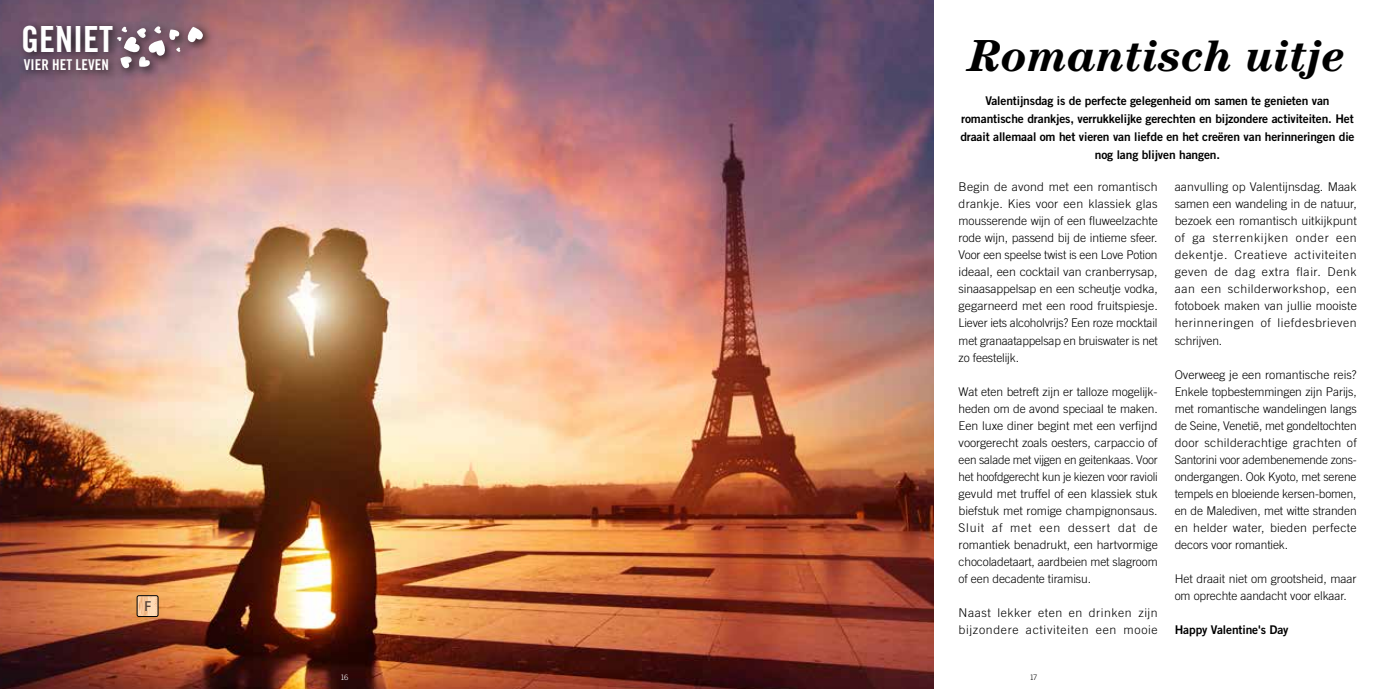
<style>
.page{position:relative;width:1378px;height:689px;background:#fff}
.page>*{position:absolute;margin:0;border:0;box-sizing:border-box;transform-origin:0 0}
.t1{font:italic 700 45px "Century Std";color:#000}
.t2{font:36px "Trade Gothic LT Std Bd Cn 20";color:#fff}
.t3{font:15px "Trade Gothic LT Std Bd Cn 20";color:#fff}
.t4{font:300 12px/17px "Trade Gothic LT Std";letter-spacing:-.01em;color:#000;text-align:justify}
.t5{font:12px/18px "Trade Gothic LT Std Bd 2";letter-spacing:-.01em;color:#000;text-align:center}
.t6{font:300 12px/17px "Trade Gothic LT Std";letter-spacing:.05em;color:#000}
.t7{font:300 7.5px "Trade Gothic LT Std";color:#000}
.t8{font:300 7.5px "Trade Gothic LT Std";color:#fff}
</style>
<div class="page">
<img style="left:0;top:0;width:689px;height:689px">
<div style="left:19px;top:53px;width:101px;height:29px;background:#000;opacity:.75"></div>
<div style="left:17px;top:19px;width:107px;height:45px;background:#000;opacity:.75"></div>
<div style="left:112px;top:31px;width:21px;height:21px;background:#000;opacity:.75"></div>
<div style="left:116px;top:22px;width:22px;height:22px;background:#7a5e71"></div>
<div style="left:171px;top:42px;width:20px;height:21px;background:#000;opacity:.75"></div>
<div style="left:149px;top:21px;width:24px;height:24px;background:#7c6170"></div>
<div style="left:132px;top:22px;width:26px;height:27px;background:#786072"></div>
<div style="left:115px;top:51px;width:28px;height:29px;background:#000;opacity:.75"></div>
<div style="left:164px;top:24px;width:27px;height:27px;background:#000;opacity:.75"></div>
<div style="left:133px;top:51px;width:28px;height:27px;background:#000;opacity:.75"></div>
<div style="left:182px;top:22px;width:32px;height:31px;background:#000;opacity:.75"></div>
<svg style="left:187px;top:27px;width:16px;height:15px"></svg>
<svg style="left:117px;top:26px;width:63px;height:42px"></svg>
<img style="left:689px;top:0;width:245px;height:689px">
<svg style="left:137px;top:596px;width:22px;height:21px"></svg>
<img style="left:139px;top:597px;width:8px;height:18px">
<div style="left:137px;top:595px;width:21px;height:22px;border:1px solid #000;border-radius:2px"></div>
<h2 class="t2" style="left:21px;top:17px;width:93px">GENIET</h2>
<p class="t3" style="left:24px;top:56px;width:86px">VIER HET LEVEN</p>
<h1 class="t1" style="left:969px;top:30px;width:379px">Romantisch uitje</h1>
<p class="t5" style="left:960px;top:91px;width:396px">Valentijnsdag is de perfecte gelegenheid om samen te genieten van romantische drankjes, verrukkelijke gerechten en bijzondere activiteiten. Het draait allemaal om het vieren van liefde en het creëren van herinneringen die nog lang blijven hangen.</p>
<p class="t4" style="left:958px;top:178px;width:201px">Begin de avond met een romantisch drankje. Kies voor een klassiek glas mousserende wijn of een fluweelzachte rode wijn, passend bij de intieme sfeer.<br>Voor een speelse twist is een Love Potion ideaal, een cocktail van cranberrysap, sinaasappelsap en een scheutje vodka, gegarneerd met een rood fruitspiesje.<br>Liever iets alcoholvrijs? Een roze mocktail met granaatappelsap en bruiswater is net zo feestelijk.</p>
<p class="t4" style="left:958px;top:383px;width:201px">Wat eten betreft zijn er talloze mogelijk&shy;heden om de avond speciaal te maken.<br>Een luxe diner begint met een verfijnd voorgerecht zoals oesters, carpaccio of een salade met vijgen en geitenkaas. Voor het hoofdgerecht kun je kiezen voor ravioli gevuld met truffel of een klassiek stuk biefstuk met romige champignonsaus.<br>Sluit af met een dessert dat de romantiek benadrukt, een hartvormige chocoladetaart, aardbeien met slagroom of een decadente tiramisu.</p>
<p class="t6" style="left:958px;top:604px;width:201px">Naast lekker eten en drinken zijn bijzondere activiteiten een mooie</p>
<p class="t4" style="left:1174px;top:178px;width:184px">aanvulling op Valentijnsdag. Maak samen een wandeling in de natuur, bezoek een romantisch uitkijkpunt of ga sterrenkijken onder een dekentje. Creatieve activiteiten geven de dag extra flair. Denk aan een schilderworkshop, een fotoboek maken van jullie mooiste herinneringen of liefdesbrieven schrijven.</p>
<p class="t4" style="left:1174px;top:366px;width:184px">Overweeg je een romantische reis?<br>Enkele topbestemmingen zijn Parijs, met romantische wandelingen langs de Seine, Venetië, met gondeltochten door schilderachtige grachten of Santorini voor adembenemende zons&shy;ondergangen. Ook Kyoto, met serene tempels en bloeiende kersen-bomen, en de Malediven, met witte stranden en helder water, bieden perfecte decors voor romantiek.</p>
<p class="t4" style="left:1174px;top:570px;width:183px">Het draait niet om grootsheid, maar om oprechte aandacht voor elkaar.</p>
<p class="t5" style="left:1174px;top:620px;width:115px">Happy Valentine's Day</p>
<p class="t8" style="left:341px;top:672px;width:9px">16</p>
<p class="t7" style="left:1029px;top:672px;width:9px">17</p>
<p class="t7" style="left:1031px;top:672px;width:6px">3</p>
</div>
